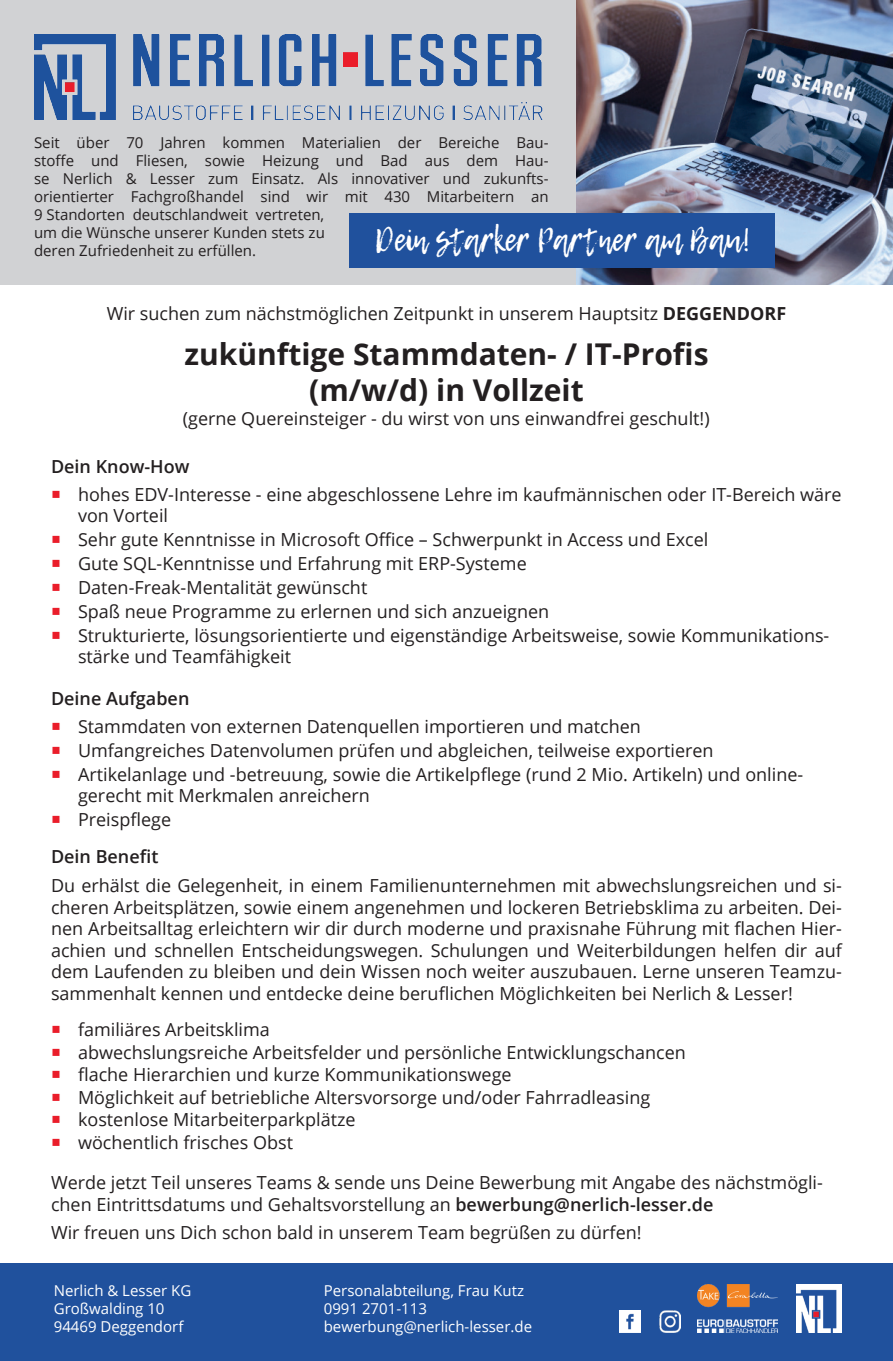
<style>
.page{position:relative;width:893px;height:1361px;background:#fff}
.page>*{position:absolute;margin:0;border:0;box-sizing:border-box;transform-origin:0 0}
.t1{font:32.7px "Lemon Tuesday";color:#fff;scale:.91 1}
.t2{font:700 30px/36px "Open Sans";color:#231f20;text-align:center}
.t3{font:18px/24px "Open Sans";color:#231f20}
.t4{font:600 18px "Open Sans";color:#231f20}
.t5{font:15px/18px "Open Sans";color:#231f20}
.t6{font:15px "Open Sans";color:#fff}
.s1{font-weight:700}
.s2{font-weight:600}
</style>
<div class="page">
<div style="left:0;top:0;width:893px;height:285px;background:#d1d2d4"></div>
<img style="left:34px;top:34px;width:509px;height:86px">
<img style="left:577px;top:0;width:316px;height:285px">
<div style="left:349px;top:214px;width:425px;height:54px;background:#20519d"></div>
<div style="left:0;top:1263px;width:893px;height:98px;background:#20519d"></div>
<img style="left:796px;top:1284px;width:46px;height:48px">
<img style="left:698px;top:1284px;width:79px;height:48px">
<img style="left:620px;top:1310px;width:21px;height:22px">
<img style="left:659px;top:1310px;width:21px;height:22px">
<p class="t5" style="left:34px;top:133px;width:516px">Seit über 70 Jahren kommen Materialien der Bereiche Bau&shy;stoffe und Fliesen, sowie Heizung und Bad aus dem Hau&shy;se Nerlich &amp; Lesser zum Einsatz. Als innovativer und zukunfts&shy;orientierter Fachgroßhandel sind wir mit 430 Mitarbeitern an 9 Standorten deutschlandweit vertreten,<br>um die Wünsche unserer Kunden stets zu<br>deren Zufriedenheit zu erfüllen.</p>
<h1 class="t1" style="left:375px;top:221px;width:415px">Dein starker Partner am Bau!</h1>
<p class="t3" style="left:107px;top:301px;width:681px">Wir suchen zum nächstmöglichen Zeitpunkt in unserem Hauptsitz <span class="s1">DEGGENDORF</span></p>
<h2 class="t2" style="left:184px;top:335px;width:526px">zukünftige Stammdaten- / IT-Profis (m/w/d) in Vollzeit</h2>
<p class="t3" style="left:183px;top:406px;width:528px">(gerne Quereinsteiger - du wirst von uns einwandfrei geschult!)</p>
<p class="t4" style="left:51px;top:454px;width:140px">Dein Know-How</p>
<p class="t3" style="left:78px;top:484px;width:765px;line-height:21px">hohes EDV-Interesse - eine abgeschlossene Lehre im kaufmännischen oder IT-Bereich wäre von Vorteil</p>
<p class="t3" style="left:78px;top:527px;width:753px">Sehr gute Kenntnisse in Microsoft Office – Schwerpunkt in Access und Excel<br>Gute SQL-Kenntnisse und Erfahrung mit ERP-Systeme<br>Daten-Freak-Mentalität gewünscht<br>Spaß neue Programme zu erlernen und sich anzueignen<br>Strukturierte, lösungsorientierte und eigenständige Arbeitsweise, sowie Kommunikations-</p>
<p class="t3" style="left:78px;top:644px;width:215px">stärke und Teamfähigkeit</p>
<p class="t4" style="left:51px;top:686px;width:140px">Deine Aufgaben</p>
<p class="t3" style="left:78px;top:714px;width:727px">Stammdaten von externen Datenquellen importieren und matchen<br>Umfangreiches Datenvolumen prüfen und abgleichen, teilweise exportieren<br>Artikelanlage und -betreuung, sowie die Artikelpflege (rund 2 Mio. Artikeln) und online-</p>
<p class="t3" style="left:78px;top:783px;width:293px">gerecht mit Merkmalen anreichern<br>Preispflege</p>
<p class="t4" style="left:51px;top:844px;width:109px">Dein Benefit</p>
<p class="t3" style="left:51px;top:874px;width:792px;line-height:21.6px;text-align:justify">Du erhälst die Gelegenheit, in einem Familienunternehmen mit abwechslungsreichen und si&shy;cheren Arbeitsplätzen, sowie einem angenehmen und lockeren Betriebsklima zu arbeiten. Dei&shy;nen Arbeitsalltag erleichtern wir dir durch moderne und praxisnahe Führung mit flachen Hier&shy;achien und schnellen Entscheidungswegen. Schulungen und Weiterbildungen helfen dir auf dem Laufenden zu bleiben und dein Wissen noch weiter auszubauen. Lerne unseren Teamzu&shy;sammenhalt kennen und entdecke deine beruflichen Möglichkeiten bei Nerlich &amp; Lesser!</p>
<p class="t3" style="left:78px;top:1017px;width:609px;line-height:22.5px">familiäres Arbeitsklima<br>abwechslungsreiche Arbeitsfelder und persönliche Entwicklungschancen flache Hierarchien und kurze Kommunikationswege<br>Möglichkeit auf betriebliche Altersvorsorge und/oder Fahrradleasing kostenlose Mitarbeiterparkplätze<br>wöchentlich frisches Obst</p>
<p class="t3" style="left:51px;top:1171px;width:773px;line-height:21.6px">Werde jetzt Teil unseres Teams &amp; sende uns Deine Bewerbung mit Angabe des nächstmögli&shy;chen Eintrittsdatums und Gehaltsvorstellung an <span class="s2">bewerbung@nerlich-lesser.de</span></p>
<p class="t3" style="left:51px;top:1220px;width:592px">Wir freuen uns Dich schon bald in unserem Team begrüßen zu dürfen!</p>
<p class="t6" style="left:54px;top:1280px;width:139px">Nerlich &amp; Lesser KG</p>
<p class="t6" style="left:324px;top:1280px;width:202px">Personalabteilung, Frau Kutz</p>
<p class="t6" style="left:54px;top:1298px;width:112px">Großwalding 10</p>
<p class="t6" style="left:324px;top:1298px;width:105px">0991 2701-113</p>
<p class="t6" style="left:54px;top:1316px;width:131px">94469 Deggendorf</p>
<p class="t6" style="left:324px;top:1316px;width:210px">bewerbung@nerlich-lesser.de</p>
</div>
